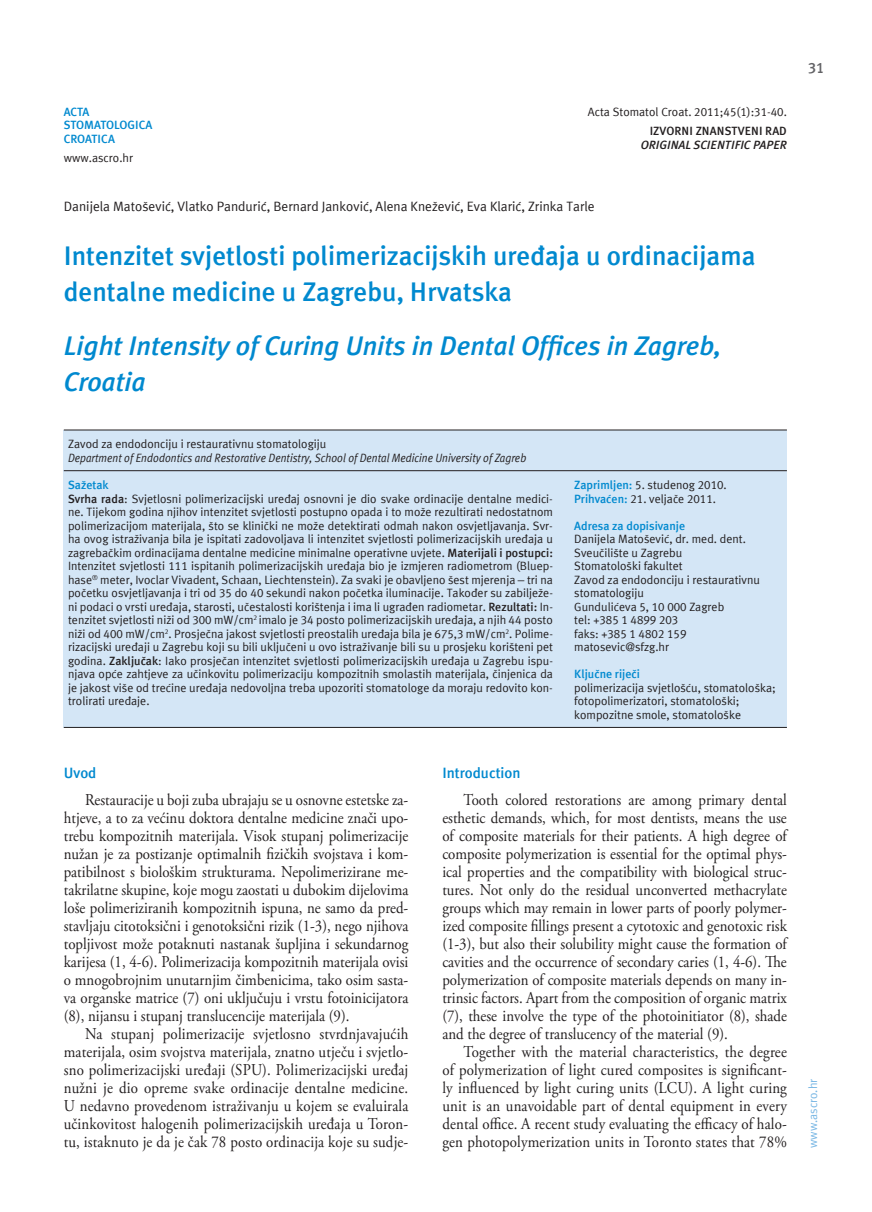
<style>
.page{position:relative;width:872px;height:1212px;background:#fff}
.page>*{position:absolute;margin:0;border:0;box-sizing:border-box;transform-origin:0 0}
.t1{font:700 27px/36px "Meta ASC";color:#0089cf}
.t2{font:italic 700 27px/36px "Meta ASC";color:#0089cf}
.t3{font:16.5px/18px "Adobe Garamond Pro";color:#231f20;text-align:justify;scale:.9 1}
.t4{font:700 15px "Meta ASC";color:#0089cf}
.t5{font:700 15px "Meta ASC";color:#636366}
.t6{font:13.5px "Meta ASC";color:#231f20}
.t7{font:12px/13.5px "Meta ASC";color:#231f20}
.t8{font:italic 12px "Meta ASC";color:#231f20;scale:.9 1}
.t9{font:700 12px/13.5px "Meta ASC";color:#0089cf}
.t10{font:italic 700 12px "Meta ASC";letter-spacing:.005em;color:#231f20}
.t11{font:700 12px "Meta ASC";letter-spacing:.005em;color:#231f20}
.t12{font:12px "Meta ASC";color:#77b6e4}
.s1{font-weight:700;color:#0089cf}
.s2{font-weight:700}
</style>
<div class="page">
<div style="left:64px;top:430px;width:723px;height:297px;background:#d4e6f6"></div>
<hr style="left:64px;top:430px;width:723px;height:1px;background:#231f20">
<hr style="left:64px;top:470px;width:723px;height:1px;background:#231f20">
<hr style="left:64px;top:727px;width:723px;height:1px;background:#231f20">
<p class="t9" style="left:64px;top:105px;width:90px">ACTA<br>STOMATOLOGICA<br>CROATICA</p>
<p class="t7" style="left:64px;top:151px;width:71px">www.ascro.hr</p>
<p class="t7" style="left:588px;top:105px;width:200px">Acta Stomatol Croat. 2011;45(1):31-40.</p>
<p class="t11" style="left:650px;top:124px;width:139px">IZVORNI ZNANSTVENI RAD</p>
<p class="t10" style="left:640px;top:138px;width:148px">ORIGINAL SCIENTIFIC PAPER</p>
<p class="t6" style="left:64px;top:199px;width:532px">Danijela Matošević, Vlatko Pandurić, Bernard Janković, Alena Knežević, Eva Klarić, Zrinka Tarle</p>
<h1 class="t1" style="left:64px;top:238px;width:693px">Intenzitet svjetlosti polimerizacijskih uređaja u ordinacijama dentalne medicine u Zagrebu, Hrvatska</h1>
<h1 class="t2" style="left:64px;top:328px;width:659px">Light Intensity of Curing Units in Dental Offices in Zagreb,<br>Croatia</h1>
<p class="t7" style="left:68px;top:437px;width:260px">Zavod za endodonciju i restaurativnu stomatologiju</p>
<p class="t8" style="left:68px;top:451px;width:511px">Department of Endodontics and Restorative Dentistry, School of Dental Medicine University of Zagreb</p>
<p class="t7" style="left:68px;top:478px;width:486px"><span class="s1">Sažetak<br></span><span class="s2">Svrha rada</span>: Svjetlosni polimerizacijski uređaj osnovni je dio svake ordinacije dentalne medici&shy;ne. Tijekom godina njihov intenzitet svjetlosti postupno opada i to može rezultirati nedostatnom polimerizacijom materijala, što se klinički ne može detektirati odmah nakon osvjetljavanja. Svr&shy;ha ovog istraživanja bila je ispitati zadovoljava li intenzitet svjetlosti polimerizacijskih uređaja u zagrebačkim ordinacijama dentalne medicine minimalne operativne uvjete. <span class="s2">Materijali i postupci:<br></span>Intenzitet svjetlosti 111 ispitanih polimerizacijskih uređaja bio je izmjeren radiometrom (Bluep&shy;hase<sup>®</sup> meter, Ivoclar Vivadent, Schaan, Liechtenstein). Za svaki je obavljeno šest mjerenja – tri na početku osvjetljavanja i tri od 35 do 40 sekundi nakon početka iluminacije. Također su zabilježe&shy;ni podaci o vrsti uređaja, starosti, učestalosti korištenja i ima li ugrađen radiometar. <span class="s2">Rezultati:</span> In&shy;tenzitet svjetlosti niži od 300 mW/cm<sup>2</sup> imalo je 34 posto polimerizacijskih uređaja, a njih 44 posto niži od 400 mW/cm<sup>2</sup>. Prosječna jakost svjetlosti preostalih uređaja bila je 675,3 mW/cm<sup>2</sup>. Polime&shy;rizacijski uređaji u Zagrebu koji su bili uključeni u ovo istraživanje bili su u prosjeku korišteni pet godina. <span class="s2">Zaključak</span>: Iako prosječan intenzitet svjetlosti polimerizacijskih uređaja u Zagrebu ispu&shy;njava opće zahtjeve za učinkovitu polimerizaciju kompozitnih smolastih materijala, činjenica da je jakost više od trećine uređaja nedovoljna treba upozoriti stomatologe da moraju redovito kon&shy;trolirati uređaje.</p>
<p class="t7" style="left:574px;top:478px;width:154px"><span class="s1">Zaprimljen:</span> 5. studenog 2010.<br><span class="s1">Prihvaćen:</span> 21. veljače 2011.</p>
<p class="t9" style="left:574px;top:518px;width:112px">Adresa za dopisivanje</p>
<p class="t7" style="left:574px;top:532px;width:187px">Danijela Matošević, dr. med. dent.<br>Sveučilište u Zagrebu<br>Stomatološki fakultet<br>Zavod za endodonciju i restaurativnu stomatologiju<br>Gundulićeva 5, 10 000 Zagreb<br>tel: +385 1 4899 203<br>faks: +385 1 4802 159 matosevic@sfzg.hr</p>
<p class="t9" style="left:574px;top:667px;width:67px">Ključne riječi</p>
<p class="t7" style="left:574px;top:680px;width:203px">polimerizacija svjetlošću, stomatološka; fotopolimerizatori, stomatološki; kompozitne smole, stomatološke</p>
<p class="t4" style="left:64px;top:764px;width:34px">Uvod</p>
<p class="t3" style="left:64px;top:791px;width:384px;text-indent:21px">Restauracije u boji zuba ubrajaju se u osnovne estetske za&shy;htjeve, a to za većinu doktora dentalne medicine znači upo&shy;trebu kompozitnih materijala. Visok stupanj polimerizacije nužan je za postizanje optimalnih fizičkih svojstava i kom&shy;patibilnost s biološkim strukturama. Nepolimerizirane me&shy;takrilatne skupine, koje mogu zaostati u dubokim dijelovima loše polimeriziranih kompozitnih ispuna, ne samo da pred&shy;stavljaju citotoksični i genotoksični rizik (1-3), nego njihova topljivost može potaknuti nastanak šupljina i sekundarnog karijesa (1, 4-6). Polimerizacija kompozitnih materijala ovisi o mnogobrojnim unutarnjim čimbenicima, tako osim sasta&shy;va organske matrice (7) oni uključuju i vrstu fotoinicijatora (8), nijansu i stupanj translucencije materijala (9).</p>
<p class="t3" style="left:64px;top:1025px;width:384px;text-indent:21px">Na stupanj polimerizacije svjetlosno stvrdnjavajućih materijala, osim svojstva materijala, znatno utječu i svjetlo&shy;sno polimerizacijski uređaji (SPU). Polimerizacijski uređaj nužni je dio opreme svake ordinacije dentalne medicine.<br>U nedavno provedenom istraživanju u kojem se evaluirala učinkovitost halogenih polimerizacijskih uređaja u Toron&shy;tu, istaknuto je da je čak 78 posto ordinacija koje su sudje-</p>
<p class="t4" style="left:442px;top:764px;width:80px">Introduction</p>
<p class="t3" style="left:442px;top:791px;width:384px;text-indent:21px">Tooth colored restorations are among primary dental esthetic demands, which, for most dentists, means the use of composite materials for their patients. A high degree of composite polymerization is essential for the optimal phys&shy;ical properties and the compatibility with biological struc&shy;tures. Not only do the residual unconverted methacrylate groups which may remain in lower parts of poorly polymer&shy;ized composite fillings present a cytotoxic and genotoxic risk (1-3), but also their solubility might cause the formation of cavities and the occurrence of secondary caries (1, 4-6). The polymerization of composite materials depends on many in&shy;trinsic factors. Apart from the composition of organic matrix (7), these involve the type of the photoinitiator (8), shade and the degree of translucency of the material (9).</p>
<p class="t3" style="left:442px;top:1043px;width:384px;text-indent:21px">Together with the material characteristics, the degree of polymerization of light cured composites is significant&shy;ly influenced by light curing units (LCU). A light curing unit is an unavoidable part of dental equipment in every dental office. A recent study evaluating the efficacy of halo&shy;gen photopolymerization units in Toronto states that 78%</p>
<p class="t5" style="left:808px;top:59px;width:18px">31</p>
<p class="t12" style="left:806px;top:1148px;width:71px;rotate:-90deg">www.ascro.hr</p>
</div>
